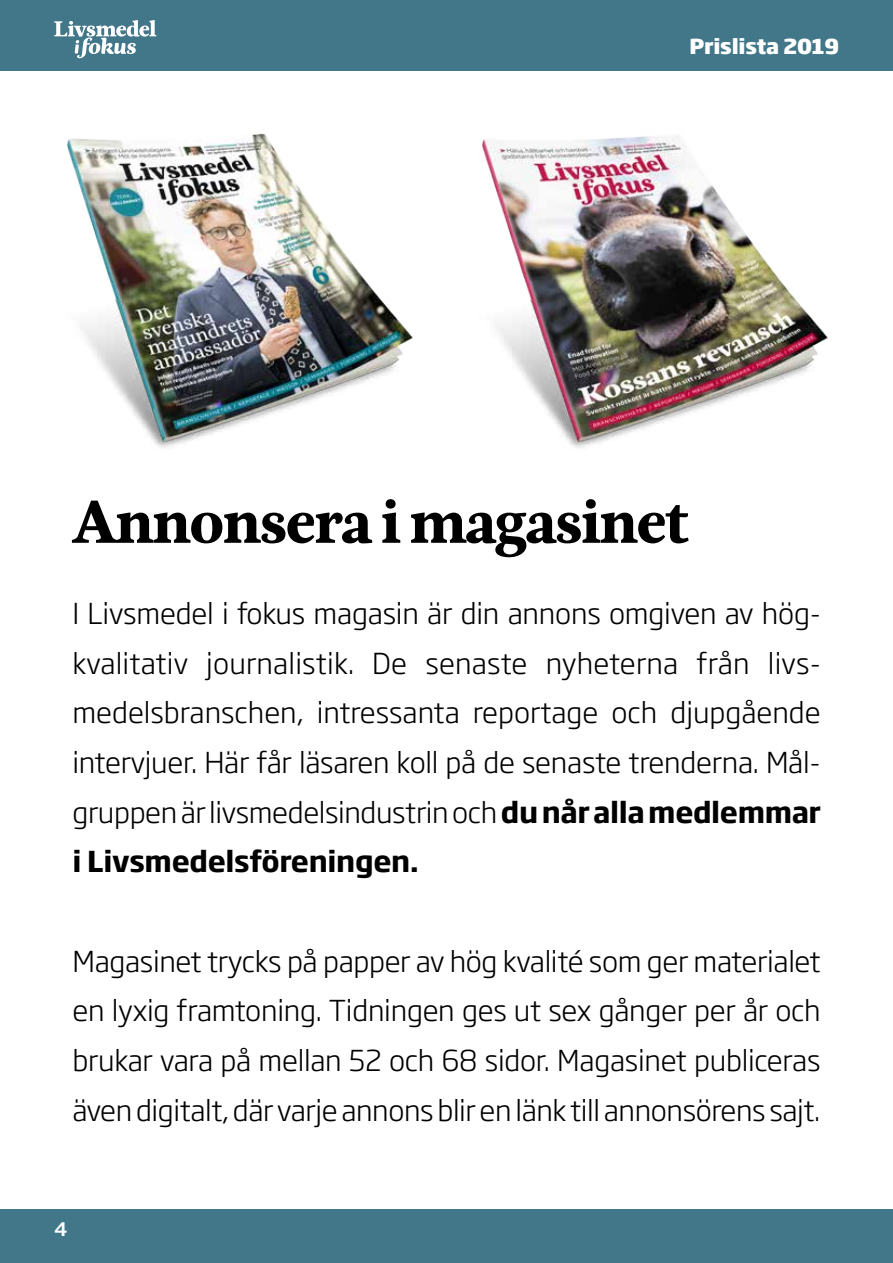
<style>
.page{position:relative;width:893px;height:1263px;background:#fff}
.page>*{position:absolute;margin:0;border:0;box-sizing:border-box;transform-origin:0 0}
.t1{font:800 62.85px "Nyte";letter-spacing:-.02em;color:#000}
.t2{font:300 28.5px/49.7px "Soho Gothic Std";letter-spacing:-.015em;color:#000;text-align:justify}
.t3{font:800 20.4px "Soho Gothic Std";letter-spacing:-.01em;color:#fff}
.t4{font:500 18.45px "Soho Gothic Std";color:#fff;scale:1.07 1}
.s1{font-weight:700}
</style>
<div class="page">
<div style="left:0;top:0;width:893px;height:71px;background:#417789"></div>
<div style="left:0;top:1209px;width:893px;height:54px;background:#417789"></div>
<svg style="left:54px;top:20px;width:102px;height:38px"></svg>
<img style="left:67px;top:133px;width:346px;height:315px">
<img style="left:482px;top:136px;width:346px;height:312px">
<p class="t3" style="left:689px;top:33px;width:151px">Prislista 2019</p>
<h1 class="t1" style="left:73px;top:477px;width:618px">Annonsera i magasinet</h1>
<p class="t2" style="left:73px;top:589px;width:750px">I Livsmedel i fokus magasin är din annons omgiven av hög&shy;kvalitativ journalistik. De senaste nyheterna från livs&shy;medelsbranschen, intressanta reportage och djupgående intervjuer. Här får läsaren koll på de senaste trenderna. Mål&shy;gruppen är livsmedelsindustrin och <span class="s1">du når alla medlemmar i Livsmedelsföreningen.</span></p>
<p class="t2" style="left:73px;top:937px;width:750px">Magasinet trycks på papper av hög kvalité som ger materialet en lyxig framtoning. Tidningen ges ut sex gånger per år och brukar vara på mellan 52 och 68 sidor. Magasinet publiceras även digitalt, där varje annons blir en länk till annonsörens sajt.</p>
<p class="t4" style="left:54px;top:1217px;width:14px">4</p>
</div>
